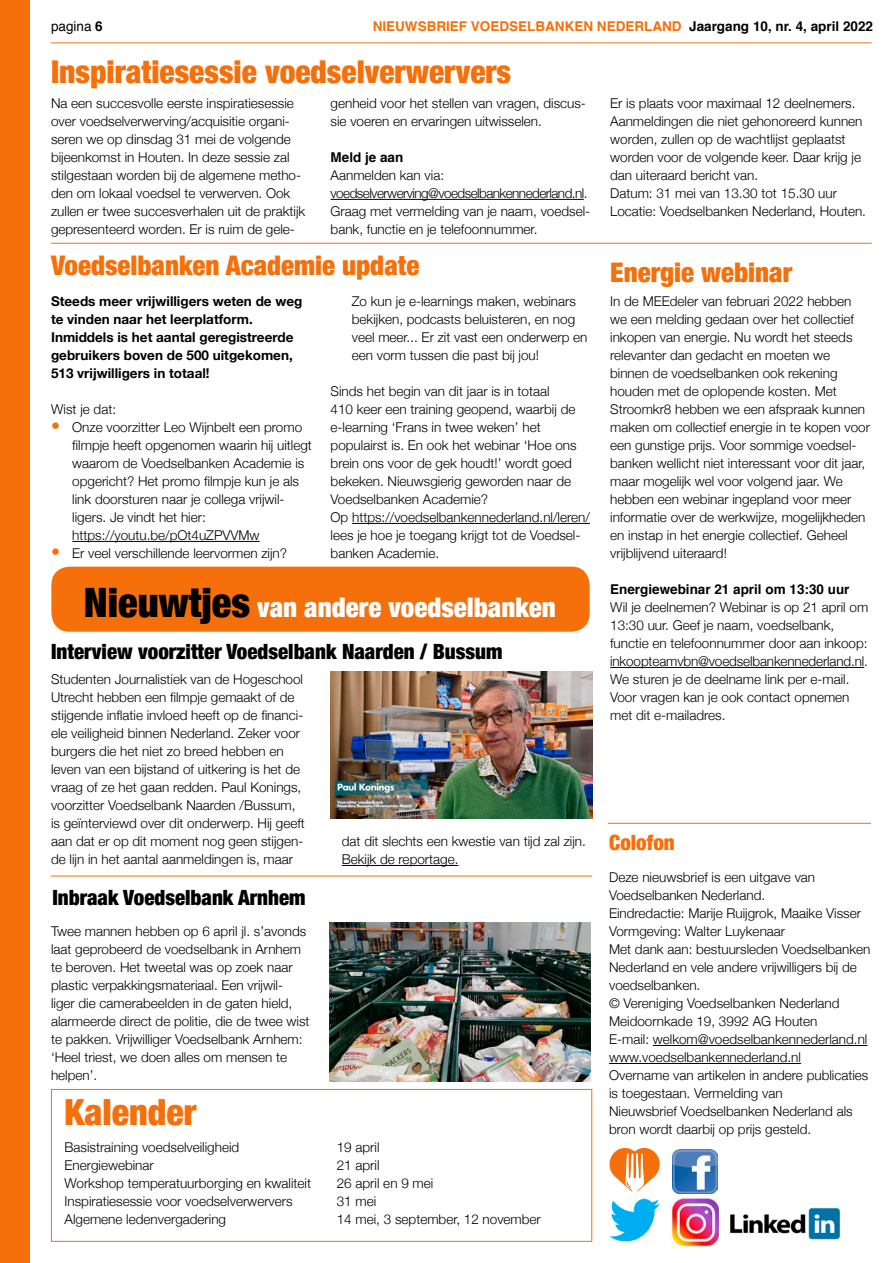
<style>
.page{position:relative;width:893px;height:1263px;background:#fff}
.page>*{position:absolute;margin:0;border:0;box-sizing:border-box;transform-origin:0 0}
.t1{font:900 condensed 36px "Helvetica Neue";color:#f56f0b}
.t2{font:900 condensed 31.5px "Helvetica Neue";color:#f56f0b}
.t3{font:900 condensed 27px "Helvetica Neue";color:#f56f0b}
.t4{font:900 condensed 27px "Helvetica Neue";color:#fff}
.t5{font:900 condensed 21px "Helvetica Neue";color:#000}
.t6{font:900 condensed 21px "Helvetica Neue";color:#f56f0b}
.t7{font:300 13.5px/18px "Helvetica Neue";color:#000}
.t8{font:700 13.5px/18px "Helvetica Neue";color:#000}
.t9{font:700 13.5px "Helvetica";color:#f56f0b}
.t10{font:700 13.5px "Helvetica";color:#000}
.t11{font:13.5px "Helvetica";color:#000}
.s1{font-weight:700}
.s2{color:#000}
.s3{font-size:18px;color:#f56f0b}
.s4{font-size:40.5px;color:#000}
</style>
<div class="page">
<hr style="left:51px;top:43px;width:821px;height:1px;background:#f56f0b">
<div style="left:0;top:0;width:30px;height:1263px;background:#f56f0b"></div>
<hr style="left:653px;top:1045px;width:214px;height:1px;background:#000">
<hr style="left:609px;top:1063px;width:192px;height:1px;background:#000">
<img style="left:673px;top:1149px;width:44px;height:44px">
<img style="left:609px;top:1198px;width:51px;height:44px">
<img style="left:730px;top:1208px;width:110px;height:32px">
<svg style="left:610px;top:1148px;width:50px;height:44px"></svg>
<img style="left:671px;top:1197px;width:47px;height:49px">
<hr style="left:608px;top:823px;width:263px;height:1px;background:#f56f0b">
<div style="left:51px;top:567px;width:539px;height:65px;background:#f56f0b;border-radius:18px"></div>
<div style="left:51px;top:1089px;width:541px;height:153px;border:1px solid #f56f0b"></div>
<hr style="left:331px;top:199px;width:253px;height:1px;background:#000">
<hr style="left:72px;top:541px;width:188px;height:1px;background:#000">
<hr style="left:352px;top:523px;width:238px;height:1px;background:#000">
<hr style="left:51px;top:243px;width:821px;height:1px;background:#f56f0b">
<hr style="left:610px;top:667px;width:254px;height:1px;background:#000">
<hr style="left:342px;top:865px;width:116px;height:1px;background:#000">
<img style="left:331px;top:671px;width:261px;height:148px">
<hr style="left:51px;top:876px;width:541px;height:1px;background:#f56f0b">
<img style="left:330px;top:923px;width:261px;height:159px">
<p class="t11" style="left:51px;top:16px;width:53px">pagina <span class="s1">6</span></p>
<p class="t9" style="left:373px;top:16px;width:502px">NIEUWSBRIEF VOEDSELBANKEN NEDERLAND <span class="s2">Jaargang 10, nr. 4, april 2022</span></p>
<h2 class="t2" style="left:51px;top:45px;width:462px">Inspiratiesessie voedselverwervers</h2>
<p class="t7" style="left:51px;top:93px;width:256px">Na een succesvolle eerste inspiratiesessie over voedselverwerving/acquisitie organi&shy;seren we op dinsdag 31 mei de volgende bijeenkomst in Houten. In deze sessie zal stilgestaan worden bij de algemene metho&shy;den om lokaal voedsel te verwerven. Ook zullen er twee succesverhalen uit de praktijk gepresenteerd worden. Er is ruim de gele-</p>
<p class="t7" style="left:331px;top:93px;width:257px">genheid voor het stellen van vragen, discus&shy;sie voeren en ervaringen uitwisselen.</p>
<p class="t10" style="left:331px;top:146px;width:74px">Meld je aan</p>
<p class="t7" style="left:331px;top:165px;width:261px">Aanmelden kan via: voedselverwerving@voedselbankennederland.nl.<br>Graag met vermelding van je naam, voedsel&shy;bank, functie en je telefoonnummer.</p>
<h3 class="t3" style="left:51px;top:244px;width:370px">Voedselbanken Academie update</h3>
<p class="t8" style="left:51px;top:293px;width:253px">Steeds meer vrijwilligers weten de weg te vinden naar het leerplatform.<br>Inmiddels is het aantal geregistreerde gebruikers boven de 500 uitgekomen, 513 vrijwilligers in totaal!</p>
<p class="t7" style="left:51px;top:399px;width:67px">Wist je dat:</p>
<p class="t7" style="left:72px;top:417px;width:241px;text-indent:-21px"><span class="s3">•</span> Onze voorzitter Leo Wijnbelt een promo filmpje heeft opgenomen waarin hij uitlegt waarom de Voedselbanken Academie is opgericht? Het promo filmpje kun je als link doorsturen naar je collega vrijwil&shy;ligers. Je vindt het hier: https://youtu.be/pOt4uZPVVMw</p>
<p class="t7" style="left:51px;top:543px;width:238px"><span class="s3">•</span> Er veel verschillende leervormen zijn?</p>
<p class="t7" style="left:352px;top:291px;width:237px">Zo kun je e-learnings maken, webinars bekijken, podcasts beluisteren, en nog veel meer... Er zit vast een onderwerp en een vorm tussen die past bij jou!</p>
<p class="t7" style="left:331px;top:381px;width:261px">Sinds het begin van dit jaar is in totaal<br>410 keer een training geopend, waarbij de e-learning ‘Frans in twee weken’ het populairst is. En ook het webinar ‘Hoe ons brein ons voor de gek houdt!’ wordt goed bekeken. Nieuwsgierig geworden naar de Voedselbanken Academie?<br>Op https://voedselbankennederland.nl/leren/ lees je hoe je toegang krijgt tot de Voedsel&shy;banken Academie.</p>
<h3 class="t4" style="left:84px;top:585px;width:474px"><span class="s4">Nieuwtjes</span> van andere voedselbanken</h3>
<h3 class="t5" style="left:51px;top:634px;width:453px">Interview voorzitter Voedselbank Naarden / Bussum</h3>
<p class="t7" style="left:51px;top:669px;width:255px">Studenten Journalistiek van de Hogeschool Utrecht hebben een filmpje gemaakt of de stijgende inflatie invloed heeft op de financi&shy;ële veiligheid binnen Nederland. Zeker voor burgers die het niet zo breed hebben en leven van een bijstand of uitkering is het de vraag of ze het gaan redden. Paul Konings, voorzitter Voedselbank Naarden /Bussum, is geïnterviewd over dit onderwerp. Hij geeft aan dat er op dit moment nog geen stijgen&shy;de lijn in het aantal aanmeldingen is, maar</p>
<p class="t7" style="left:342px;top:831px;width:246px">dat dit slechts een kwestie van tijd zal zijn.<br>Bekijk de reportage.</p>
<h3 class="t5" style="left:52px;top:880px;width:255px">Inbraak Voedselbank Arnhem</h3>
<p class="t7" style="left:51px;top:921px;width:260px">Twee mannen hebben op 6 april jl. s’avonds laat geprobeerd de voedselbank in Arnhem te beroven. Het tweetal was op zoek naar plastic verpakkingsmateriaal. Een vrijwil&shy;liger die camerabeelden in de gaten hield, alarmeerde direct de politie, die de twee wist te pakken. Vrijwilliger Voedselbank Arnhem: ‘Heel triest, we doen alles om mensen te helpen’.</p>
<h1 class="t1" style="left:65px;top:1082px;width:134px">Kalender</h1>
<p class="t7" style="left:65px;top:1137px;width:176px">Basistraining voedselveiligheid</p>
<p class="t7" style="left:337px;top:1137px;width:44px">19 april</p>
<p class="t7" style="left:65px;top:1155px;width:91px">Energiewebinar</p>
<p class="t7" style="left:337px;top:1155px;width:44px">21 april</p>
<p class="t7" style="left:65px;top:1173px;width:248px">Workshop temperatuurborging en kwaliteit</p>
<p class="t7" style="left:337px;top:1173px;width:98px">26 april en 9 mei</p>
<p class="t7" style="left:65px;top:1191px;width:230px">Inspiratiesessie voor voedselverwervers</p>
<p class="t7" style="left:337px;top:1191px;width:41px">31 mei</p>
<p class="t7" style="left:65px;top:1209px;width:163px">Algemene ledenvergadering</p>
<p class="t7" style="left:337px;top:1209px;width:206px">14 mei, 3 september, 12 november</p>
<p class="t7" style="left:610px;top:93px;width:257px">Er is plaats voor maximaal 12 deelnemers.<br>Aanmeldingen die niet gehonoreerd kunnen worden, zullen op de wachtlijst geplaatst worden voor de volgende keer. Daar krijg je dan uiteraard bericht van.<br>Datum: 31 mei van 13.30 tot 15.30 uur Locatie: Voedselbanken Nederland, Houten.</p>
<h3 class="t3" style="left:610px;top:250px;width:184px">Energie webinar</h3>
<p class="t7" style="left:610px;top:291px;width:261px">In de MEEdeler van februari 2022 hebben we een melding gedaan over het collectief inkopen van energie. Nu wordt het steeds relevanter dan gedacht en moeten we binnen de voedselbanken ook rekening houden met de oplopende kosten. Met Stroomkr8 hebben we een afspraak kunnen maken om collectief energie in te kopen voor een gunstige prijs. Voor sommige voedsel&shy;banken wellicht niet interessant voor dit jaar, maar mogelijk wel voor volgend jaar. We hebben een webinar ingepland voor meer informatie over de werkwijze, mogelijkheden en instap in het energie collectief. Geheel vrijblijvend uiteraard!</p>
<p class="t10" style="left:610px;top:578px;width:241px">Energiewebinar 21 april om 13:30 uur</p>
<p class="t7" style="left:610px;top:597px;width:260px">Wil je deelnemen? Webinar is op 21 april om 13:30 uur. Geef je naam, voedselbank, functie en telefoonnummer door aan inkoop: inkoopteamvbn@voedselbankennederland.nl.<br>We sturen je de deelname link per e-mail.<br>Voor vragen kan je ook contact opnemen met dit e-mailadres.</p>
<h3 class="t6" style="left:609px;top:826px;width:67px">Colofon</h3>
<p class="t7" style="left:609px;top:867px;width:263px">Deze nieuwsbrief is een uitgave van Voedselbanken Nederland.<br>Eindredactie: Marije Ruijgrok, Maaike Visser Vormgeving: Walter Luykenaar<br>Met dank aan: bestuursleden Voedselbanken Nederland en vele andere vrijwilligers bij de voedselbanken.<br>© Vereniging Voedselbanken Nederland Meidoornkade 19, 3992 AG Houten<br>E-mail: welkom@voedselbankennederland.nl www.voedselbankennederland.nl<br>Overname van artikelen in andere publicaties is toegestaan. Vermelding van<br>Nieuwsbrief Voedselbanken Nederland als bron wordt daarbij op prijs gesteld.</p>
</div>
